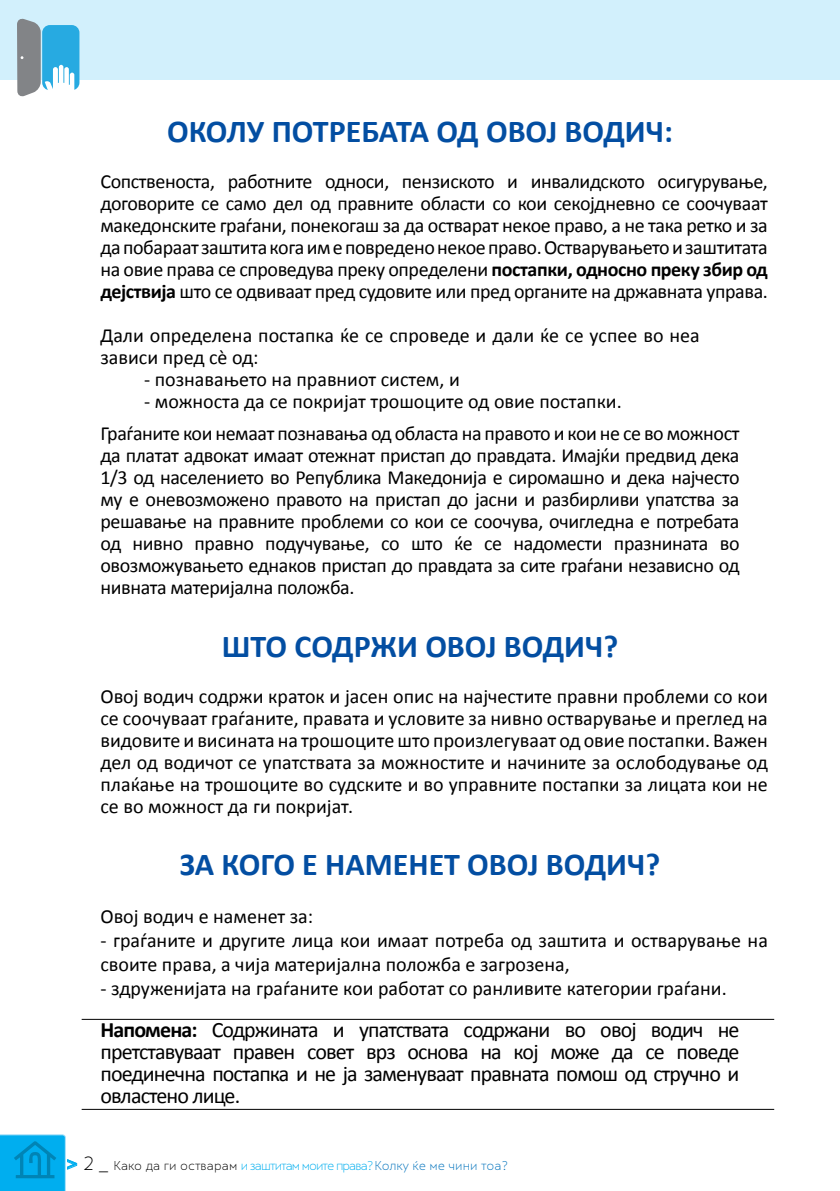
<style>
.page{position:relative;width:840px;height:1191px;background:#fff}
.page>*{position:absolute;margin:0;border:0;box-sizing:border-box;transform-origin:0 0}
.t1{font:700 32px "Calibri";color:#034ea2}
.t2{font:22px/22px "Calibri";letter-spacing:-.04em;color:#000;text-align:justify}
.t3{font:20px/22px "Calibri";color:#000;text-align:justify}
.t4{font:20px/32px "Calibri";letter-spacing:-.02em;color:#000}
.t5{font:300 12px "Skola Sans";letter-spacing:-.005em;color:#00aeef}
.s1{font-weight:700}
.s2{font-weight:700;font-size:18px}
.s3{font-size:18px;color:#000}
.s4{color:#000}
.s5{color:#0072bc}
</style>
<div class="page">
<div style="left:0;top:0;width:839px;height:79px;background:#d2f0fc"></div>
<svg style="left:0;top:1134px;width:77px;height:57px;background:#28b5ea"></svg>
<div style="left:42px;top:25px;width:37px;height:65px;background:#27aae1;border-radius:8px"></div>
<svg style="left:17px;top:18px;width:57px;height:79px"></svg>
<hr style="left:82px;top:1108px;width:691px;height:1px;background:#000">
<hr style="left:82px;top:1018px;width:691px;height:1px;background:#000">
<h1 class="t1" style="left:167px;top:111px;width:507px">ОКОЛУ ПОТРЕБАТА ОД ОВОЈ ВОДИЧ:</h1>
<p class="t3" style="left:100px;top:171px;width:668px">Сопственоста, работните односи, пензиското и инвалидското осигурување, договорите се само дел од правните области со кои секојдневно се соочуваат македонските граѓани, понекогаш за да остварат некое право, а не така ретко и за да побараат заштита кога им е повредено некое право. Остварувањето и заштитата на овие права се спроведува преку определени <span class="s1">постапки, односно преку збир од дејствија</span> што се одвиваат пред судовите или пред органите на државната управа.</p>
<p class="t3" style="left:100px;top:325px;width:600px">Дали определена постапка ќе се спроведе и дали ќе се успее во неа зависи пред сè од:</p>
<p class="t3" style="left:144px;top:369px;width:317px">- познавањето на правниот систем, и</p>
<p class="t4" style="left:100px;top:386px;width:640px;text-indent:44px">- можноста да се покријат трошоците од овие постапки.<br>Граѓаните кои немаат познавања од областа на правото и кои не се во можност</p>
<p class="t3" style="left:100px;top:445px;width:640px">да платат адвокат имаат отежнат пристап до правдата. Имајќи предвид дека 1/3 од населението во Република Македонија е сиромашно и дека најчесто му е оневозможено правото на пристап до јасни и разбирливи упатства за решавање на правните проблеми со кои се соочува, очигледна е потребата од нивно правно подучување, со што ќе се надомести празнината во овозможувањето еднаков пристап до правдата за сите граѓани независно од нивната материјална положба.</p>
<h1 class="t1" style="left:222px;top:626px;width:398px">ШТО СОДРЖИ ОВОЈ ВОДИЧ?</h1>
<p class="t3" style="left:100px;top:685px;width:668px">Овој водич содржи краток и јасен опис на најчестите правни проблеми со кои се соочуваат граѓаните, правата и условите за нивно остварување и преглед на видовите и висината на трошоците што произлегуваат од овие постапки. Важен дел од водичот се упатствата за можностите и начините за ослободување од плаќање на трошоците во судските и во управните постапки за лицата кои не се во можност да ги покријат.</p>
<h1 class="t1" style="left:180px;top:844px;width:481px">ЗА КОГО Е НАМЕНЕТ ОВОЈ ВОДИЧ?</h1>
<p class="t3" style="left:100px;top:905px;width:214px">Овој водич е наменет за:</p>
<p class="t3" style="left:100px;top:928px;width:668px;line-height:24px">- граѓаните и другите лица кои имаат потреба од заштита и остварување на своите права, а чија материјална положба е загрозена,</p>
<p class="t3" style="left:100px;top:977px;width:627px">- здруженијата на граѓаните кои работат со ранливите категории граѓани.</p>
<p class="t2" style="left:100px;top:1019px;width:640px"><span class="s1">Напомена:</span> Содржината и упатствата содржани во овој водич не претставуваат правен совет врз основа на кој може да се поведе поединечна постапка и не ја заменуваат правната помош од стручно и овластено лице.</p>
<p class="t5" style="left:66px;top:1159px;width:442px"><span class="s2">&gt;</span> <span class="s3">2 _</span> <span class="s4">Како да ги остварам</span> и заштитам моите права? <span class="s5">Колку ќе ме чини тоа?</span></p>
</div>
